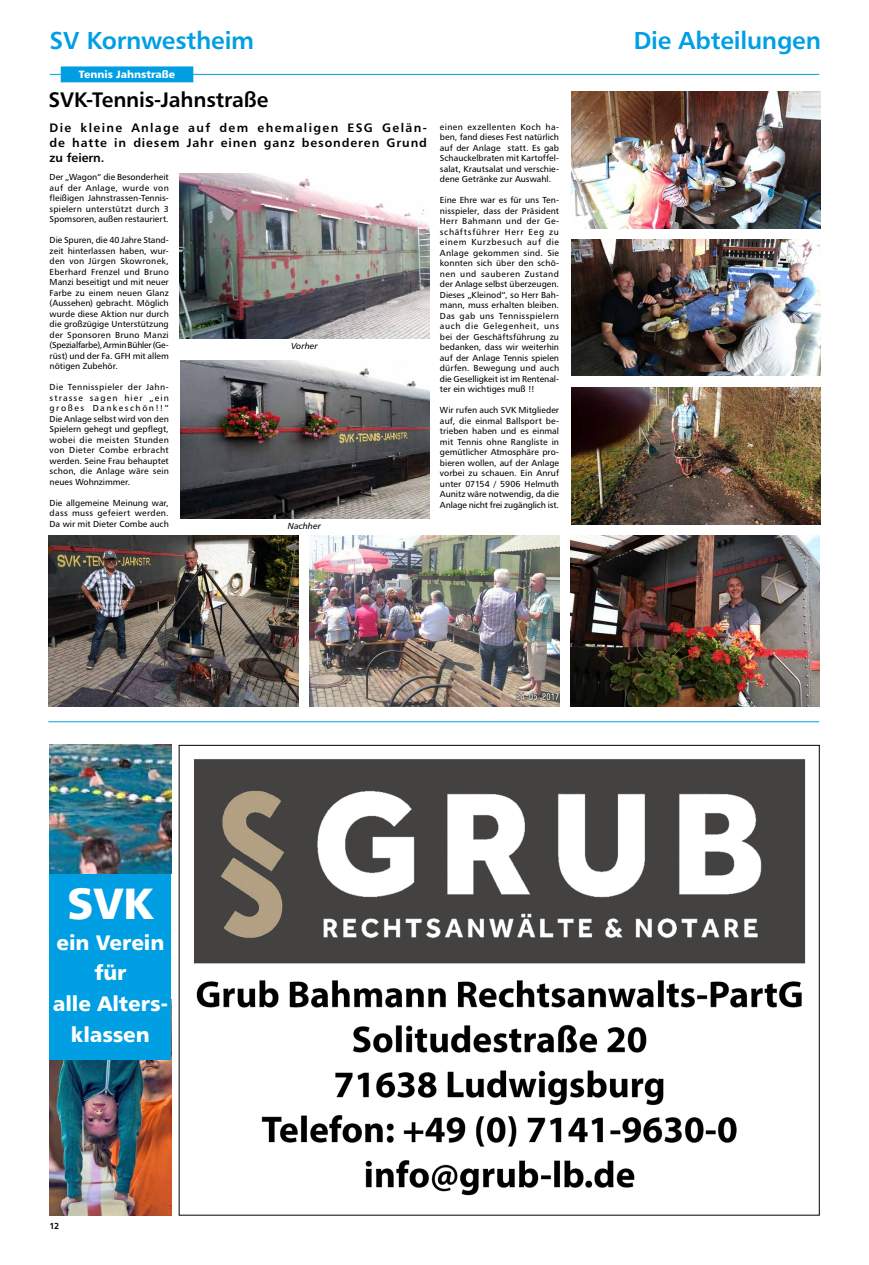
<style>
.page{position:relative;width:869px;height:1265px;background:#fff}
.page>*{position:absolute;margin:0;border:0;box-sizing:border-box;transform-origin:0 0}
.t1{font:43.75px "Humanist 777 BT Black B";color:#fff}
.t2{font:24.5px "Humanist 777 BT Bold B";letter-spacing:-.005em;color:#009fe3}
.t3{font:21px/30.6px "Humanist 777 BT Black B";letter-spacing:-.005em;color:#fff;text-align:center}
.t4{font:21px "Humanist 777 BT Bold B";letter-spacing:-.01em;color:#000}
.t5{font:12.25px/14.7px "Humanist 777 BT Bold B";letter-spacing:.07em;color:#000;text-align:justify}
.t6{font:10.5px "Humanist 777 BT Black B";color:#fff}
.t7{font:8.75px/10.5px "Humanist 777 BT Roman B";color:#000;text-align:justify}
.t8{font:8.75px "Humanist 777 BT Italic B";letter-spacing:.005em;color:#000}
.t9{font:8.75px "Humanist 777 BT Bold B";color:#000}
</style>
<div class="page">
<hr style="left:50px;top:74px;width:769px;height:1px;background:#009fe3">
<div style="left:61px;top:67px;width:132px;height:15px;background:#009fe3"></div>
<img style="left:50px;top:1060px;width:121px;height:155px">
<div style="left:50px;top:874px;width:121px;height:186px;background:#009fe3"></div>
<img style="left:50px;top:745px;width:121px;height:129px">
<img style="left:194px;top:759px;width:612px;height:437px">
<img style="left:180px;top:174px;width:249px;height:164px">
<img style="left:180px;top:360px;width:249px;height:158px">
<img style="left:310px;top:536px;width:249px;height:171px">
<img style="left:48px;top:536px;width:251px;height:171px">
<img style="left:571px;top:92px;width:248px;height:136px">
<img style="left:571px;top:239px;width:248px;height:137px">
<img style="left:570px;top:536px;width:249px;height:171px">
<img style="left:571px;top:388px;width:249px;height:136px">
<hr style="left:48px;top:721px;width:771px;height:1px;background:#009fe3">
<h2 class="t2" style="left:50px;top:25px;width:206px">SV Kornwestheim</h2>
<p class="t6" style="left:79px;top:67px;width:97px">Tennis Jahnstraße</p>
<h3 class="t4" style="left:48px;top:87px;width:221px">SVK-Tennis-Jahnstraße</h3>
<h3 class="t5" style="left:50px;top:121px;width:379px">Die kleine Anlage auf dem ehemaligen ESG Gelän&shy;de hatte in diesem Jahr einen ganz besonderen Grund zu feiern.</h3>
<p class="t7" style="left:50px;top:172px;width:121px">Der „Wagon“ die Besonderheit auf der Anlage, wurde von fleißigen Jahnstrassen-Tennis&shy;spielern unterstützt durch 3<br>Spomsoren, außen restauriert.</p>
<p class="t7" style="left:50px;top:235px;width:121px">Die Spuren, die 40 Jahre Stand&shy;zeit hinterlassen haben, wur&shy;den von Jürgen Skowronek, Eberhard Frenzel und Bruno Manzi beseitigt und mit neuer Farbe zu einem neuen Glanz (Aussehen) gebracht. Möglich wurde diese Aktion nur durch die großzügige Unterstützung der Sponsoren Bruno Manzi (Spezialfarbe), Armin Bühler (Ge&shy;rüst) und der Fa. GFH mit allem nötigen Zubehör.</p>
<p class="t7" style="left:50px;top:382px;width:121px">Die Tennisspieler der Jahn&shy;strasse sagen hier „ein großes Dankeschön!!“ Die Anlage selbst wird von den Spielern gehegt und gepflegt, wobei die meisten Stunden von Dieter Combe erbracht werden. Seine Frau behauptet schon, die Anlage wäre sein neues Wohnzimmer.</p>
<p class="t7" style="left:50px;top:497px;width:121px">Die allgemeine Meinung war, dass muss gefeiert werden.<br>Da wir mit Dieter Combe auch</p>
<p class="t8" style="left:291px;top:340px;width:28px">Vorher</p>
<p class="t8" style="left:288px;top:520px;width:35px">Nachher</p>
<p class="t7" style="left:440px;top:121px;width:121px">einen exzellenten Koch ha&shy;ben, fand dieses Fest natürlich auf der Anlage statt. Es gab Schauckelbraten mit Kartoffel&shy;salat, Krautsalat und verschie&shy;dene Getränke zur Auswahl.</p>
<p class="t7" style="left:440px;top:195px;width:121px">Eine Ehre war es für uns Ten&shy;nisspieler, dass der Präsident Herr Bahmann und der Ge&shy;schäftsführer Herr Eeg zu einem Kurzbesuch auf die Anlage gekommen sind. Sie konnten sich über den schö&shy;nen und sauberen Zustand der Anlage selbst überzeugen.<br>Dieses „Kleinod“, so Herr Bah&shy;mann, muss erhalten bleiben.<br>Das gab uns Tennisspielern auch die Gelegenheit, uns bei der Geschäftsführung zu bedanken, dass wir weiterhin auf der Anlage Tennis spielen dürfen. Bewegung und auch die Geselligkeit ist im Rentenal&shy;ter ein wichtiges muß !!</p>
<p class="t7" style="left:440px;top:405px;width:121px">Wir rufen auch SVK Mitglieder auf, die einmal Ballsport be&shy;trieben haben und es einmal mit Tennis ohne Rangliste in gemütlicher Atmosphäre pro&shy;bieren wollen, auf der Anlage vorbei zu schauen. Ein Anruf unter 07154 / 5906 Helmuth Aunitz wäre notwendig, da die Anlage nicht frei zugänglich ist.</p>
<h2 class="t2" style="left:633px;top:25px;width:189px">Die Abteilungen</h2>
<h1 class="t1" style="left:67px;top:876px;width:88px">SVK</h1>
<h3 class="t3" style="left:53px;top:926px;width:116px">ein Verein für<br>alle Alters&shy;klassen</h3>
<p class="t9" style="left:50px;top:1221px;width:11px">12</p>
</div>
